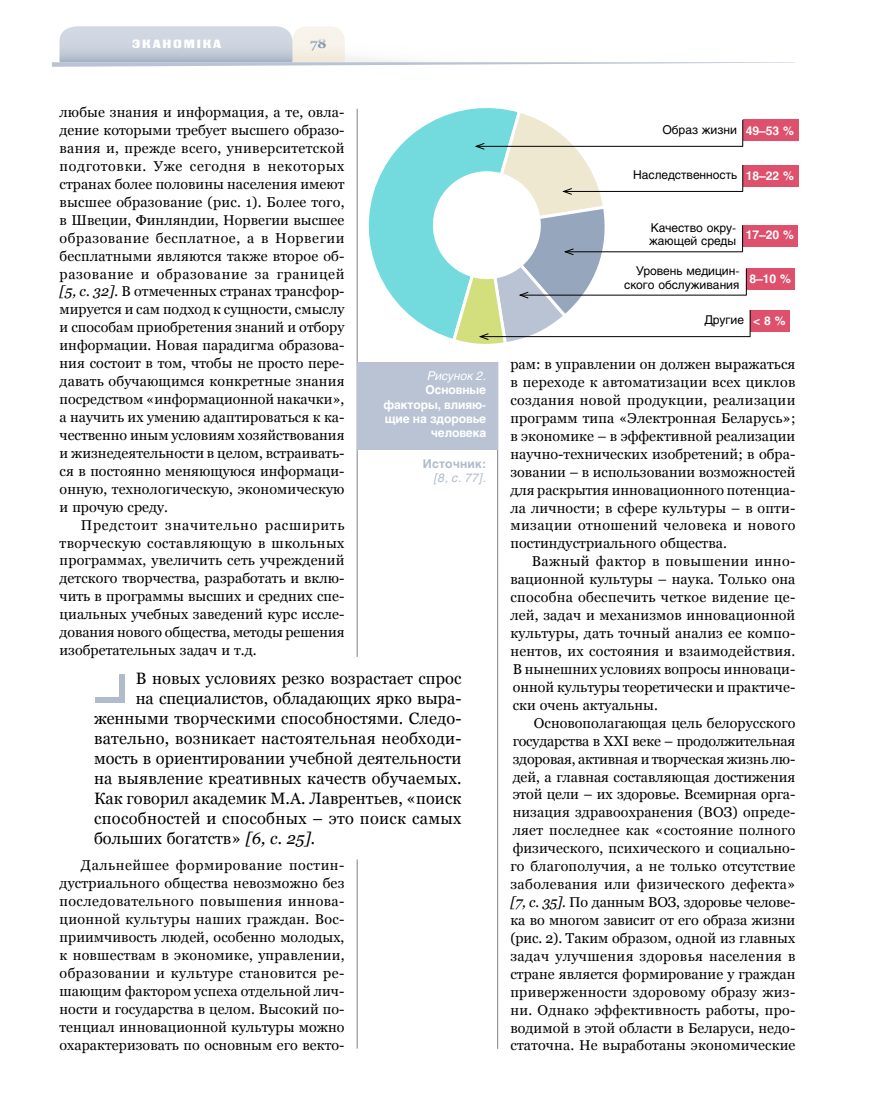
<style>
.page{position:relative;width:872px;height:1106px;background:#fff}
.page>*{position:absolute;margin:0;border:0;box-sizing:border-box;transform-origin:0 0}
.t1{font:16.5px "Georgia";letter-spacing:.005em;color:#000}
.t2{font:14.25px/18px "Georgia";letter-spacing:.005em;color:#000;text-align:justify}
.t3{font:700 13.5px "Georgia";color:#8095af}
.t4{font:12px/13.5px "Helios";letter-spacing:-.005em;color:#000}
.t5{font:700 12px/14.4px "Helios";letter-spacing:-.01em;color:#fff;text-align:right}
.t6{font:12px "Black Grotesk C";letter-spacing:.15em;color:#fff}
.t7{font:italic 12px "Helios";letter-spacing:-.01em;color:#fff}
.t8{font:700 12px "Helios";letter-spacing:.015em;color:#b0bbcc}
.t9{font:italic 12px "Helios";color:#b0bbcc}
.s1{font-style:italic}
</style>
<div class="page">
<svg style="left:52px;top:26px;width:743px;height:41px"></svg>
<hr style="left:357px;top:109px;width:1px;height:548px;background:#818084">
<hr style="left:497px;top:362px;width:1px;height:686px;background:#818084">
<div style="left:119px;top:674px;width:6px;height:29px;background:#b0bbcc"></div>
<div style="left:96px;top:697px;width:29px;height:6px;background:#b0bbcc"></div>
<div style="left:357px;top:362px;width:140px;height:88px;background:#b9c3d3"></div>
<hr style="left:357px;top:859px;width:1px;height:189px;background:#818084">
<div style="left:742px;top:120px;width:56px;height:21px;background:#de506b"></div>
<svg style="left:356px;top:109px;width:69px;height:235px"></svg>
<div style="left:743px;top:165px;width:55px;height:21px;background:#de506b"></div>
<div style="left:742px;top:225px;width:56px;height:21px;background:#de506b"></div>
<div style="left:746px;top:268px;width:49px;height:22px;background:#de506b"></div>
<div style="left:750px;top:310px;width:40px;height:21px;background:#de506b"></div>
<hr style="left:480px;top:336px;width:270px;height:1px;background:#000">
<hr style="left:520px;top:295px;width:226px;height:1px;background:#000">
<hr style="left:565px;top:251px;width:177px;height:1px;background:#000">
<hr style="left:476px;top:146px;width:267px;height:1px;background:#000">
<hr style="left:563px;top:191px;width:180px;height:1px;background:#000">
<svg style="left:425px;top:108px;width:186px;height:236px"></svg>
<svg style="left:750px;top:310px;width:1px;height:27px"></svg>
<svg style="left:746px;top:268px;width:1px;height:27px"></svg>
<svg style="left:742px;top:225px;width:1px;height:27px"></svg>
<svg style="left:742px;top:165px;width:1px;height:27px"></svg>
<svg style="left:742px;top:120px;width:1px;height:26px"></svg>
<p class="t6" style="left:132px;top:36px;width:81px">ЭКАНОМіка</p>
<p class="t3" style="left:310px;top:35px;width:18px">78</p>
<p class="t2" style="left:60px;top:103px;width:286px">любые знания и информация, а те, овла&shy;дение которыми требует высшего образо&shy;вания и, прежде всего, университетской подготовки. Уже сегодня в некоторых странах более половины населения имеют высшее образование (рис. 1). Более того, в Швеции, Финляндии, Норвегии высшее образование бесплатное, а в Норвегии бесплатными являются также второе об&shy;разование и образование за границей <span class="s1">[5, с. 32].</span> В отмеченных странах трансфор&shy;мируется и сам подход к сущности, смыслу и способам приобретения знаний и отбору информации. Новая парадигма образова&shy;ния состоит в том, чтобы не просто пере&shy;давать обучающимся конкретные знания посредством «информационной накачки», а научить их умению адаптироваться к ка&shy;чественно иным условиям хозяйствования и жизнедеятельности в целом, встраивать&shy;ся в постоянно меняющуюся информаци&shy;онную, технологическую, экономическую и прочую среду.</p>
<p class="t2" style="left:60px;top:515px;width:286px;text-indent:21px">Предстоит значительно расширить творческую составляющую в школьных программах, увеличить сеть учреждений детского творчества, разработать и вклю&shy;чить в программы высших и средних спе&shy;циальных учебных заведений курс иссле&shy;дования нового общества, методы решения изобретательных задач и т.д.</p>
<p class="t7" style="left:427px;top:368px;width:60px">Рисунок 2.</p>
<p class="t5" style="left:383px;top:382px;width:104px">Основные факторы, влияю&shy;щие на здоровье человека</p>
<p class="t8" style="left:423px;top:457px;width:65px">Источник:</p>
<p class="t9" style="left:434px;top:470px;width:53px">[8, с. 77].</p>
<p class="t1" style="left:136px;top:669px;width:327px">В новых условиях резко возрастает спрос</p>
<p class="t1" style="left:136px;top:689px;width:327px">на специалистов, обладающих ярко выра-</p>
<p class="t1" style="left:94px;top:709px;width:369px">женными творческими способностями. Следо-</p>
<p class="t1" style="left:94px;top:729px;width:369px">вательно, возникает настоятельная необходи-</p>
<p class="t1" style="left:94px;top:749px;width:369px">мость в ориентировании учебной деятельности</p>
<p class="t1" style="left:94px;top:769px;width:369px">на выявление креативных качеств обучаемых.</p>
<p class="t1" style="left:94px;top:789px;width:369px">Как говорил академик М.А. Лаврентьев, «поиск</p>
<p class="t1" style="left:94px;top:809px;width:369px">способностей и способных – это поиск самых</p>
<p class="t1" style="left:94px;top:829px;width:223px">больших богатств» <span class="s1">[6, с. 25].</span></p>
<p class="t2" style="left:60px;top:856px;width:286px;text-indent:21px">Дальнейшее формирование постин&shy;дустриального общества невозможно без последовательного повышения иннова&shy;ционной культуры наших граждан. Вос&shy;приимчивость людей, особенно молодых, к новшествам в экономике, управлении, образовании и культуре становится ре&shy;шающим фактором успеха отдельной лич&shy;ности и государства в целом. Высокий по&shy;тенциал инновационной культуры можно охарактеризовать по основным его векто-</p>
<p class="t4" style="left:662px;top:122px;width:76px">Образ жизни</p>
<p class="t4" style="left:633px;top:167px;width:106px">н аследственность</p>
<p class="t5" style="left:746px;top:123px;width:50px">49–53 %</p>
<p class="t5" style="left:746px;top:168px;width:50px">18–22 %</p>
<p class="t4" style="left:649px;top:220px;width:88px">Качество окру&shy;жающей среды</p>
<p class="t4" style="left:624px;top:264px;width:117px;text-align:right">Уровень медицин&shy;ского обслуживания</p>
<p class="t4" style="left:704px;top:313px;width:41px">Другие</p>
<p class="t5" style="left:746px;top:228px;width:50px">17–20 %</p>
<p class="t5" style="left:749px;top:272px;width:43px">8–10 %</p>
<p class="t5" style="left:753px;top:313px;width:34px">&lt; 8 %</p>
<p class="t2" style="left:510px;top:355px;width:286px">рам: в управлении он должен выражаться в переходе к автоматизации всех циклов создания новой продукции, реализации программ типа «Электронная Беларусь»; в экономике – в эффективной реализации научно-технических изобретений; в обра&shy;зовании – в использовании возможностей для раскрытия инновационного потенциа&shy;ла личности; в сфере культуры – в опти&shy;мизации отношений человека и нового постиндустриального общества.</p>
<p class="t2" style="left:510px;top:552px;width:286px;text-indent:21px">Важный фактор в повышении инно&shy;вационной культуры – наука. Только она способна обеспечить четкое видение це&shy;лей, задач и механизмов инновационной культуры, дать точный анализ ее компо&shy;нентов, их состояния и взаимодействия.<br>В нынешних условиях вопросы инноваци&shy;онной культуры теоретически и практиче&shy;ски очень актуальны.</p>
<p class="t2" style="left:510px;top:714px;width:286px;text-indent:24px">Основополагающая цель белорусского государства в ХХI веке – продолжительная здоровая, активная и творческая жизнь лю&shy;дей, а главная составляющая достижения этой цели – их здоровье. Всемирная орга&shy;низация здравоохранения (ВОЗ) опреде&shy;ляет последнее как «состояние полного физического, психического и социально&shy;го благополучия, а не только отсутствие заболевания или физического дефекта» <span class="s1">[7, с. 35].</span> По данным ВОЗ, здоровье челове&shy;ка во многом зависит от его образа жизни (рис. 2). Таким образом, одной из главных задач улучшения здоровья населения в стране является формирование у граждан приверженности здоровому образу жиз&shy;ни. Однако эффективность работы, про&shy;водимой в этой области в Беларуси, недо&shy;статочна. Не выработаны экономические</p>
</div>
